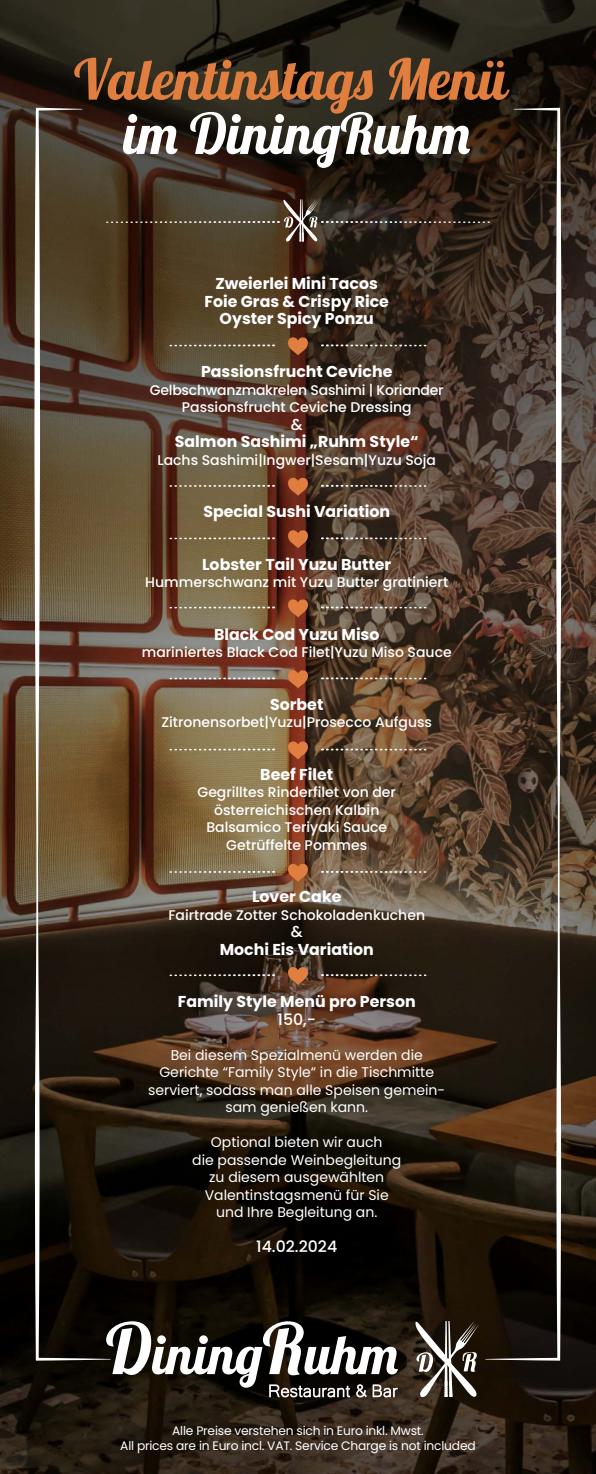
<style>
.page{position:relative;width:596px;height:1474px;background:#fff}
.page>*{position:absolute;margin:0;border:0;box-sizing:border-box;transform-origin:0 0}
.t1{font:56px "Lobster";color:#e07e3f}
.t2{font:56px "Lobster";color:#fff}
.t3{font:700 15.75px/17.5px "Poppins";color:#fff;text-align:center}
.t4{font:500 15.75px "Poppins";color:#fff}
.t5{font:500 14px/17.5px "Poppins";color:#fff;text-align:center}
.t6{font:14px/17.5px "Poppins";color:#fff;text-align:center}
.t7{font:12.25px/14.7px "Poppins";letter-spacing:-.015em;color:#fff;text-align:center}
</style>
<div class="page">
<img style="left:0;top:0;width:595px;height:1473px">
<svg style="left:415px;top:1319px;width:64px;height:78px"></svg>
<svg style="left:106px;top:1321px;width:291px;height:76px"></svg>
<svg style="left:485px;top:108px;width:76px;height:1252px;background:#44362b"></svg>
<svg style="left:34px;top:108px;width:77px;height:1252px;background:#524433"></svg>
<svg style="left:106px;top:199px;width:383px;height:43px;background:#45382a"></svg>
<svg style="left:169px;top:344px;width:106px;height:2px"></svg>
<svg style="left:321px;top:344px;width:105px;height:2px"></svg>
<svg style="left:288px;top:337px;width:20px;height:18px"></svg>
<svg style="left:169px;top:485px;width:106px;height:2px"></svg>
<svg style="left:321px;top:485px;width:105px;height:2px"></svg>
<svg style="left:288px;top:477px;width:20px;height:19px"></svg>
<svg style="left:169px;top:537px;width:106px;height:2px"></svg>
<svg style="left:321px;top:537px;width:105px;height:2px"></svg>
<svg style="left:288px;top:530px;width:20px;height:18px"></svg>
<svg style="left:169px;top:606px;width:106px;height:2px"></svg>
<svg style="left:321px;top:606px;width:105px;height:2px"></svg>
<svg style="left:288px;top:599px;width:20px;height:18px"></svg>
<svg style="left:169px;top:677px;width:106px;height:2px"></svg>
<svg style="left:321px;top:677px;width:105px;height:2px"></svg>
<svg style="left:288px;top:670px;width:20px;height:18px"></svg>
<svg style="left:169px;top:748px;width:106px;height:2px"></svg>
<svg style="left:321px;top:748px;width:105px;height:2px"></svg>
<svg style="left:288px;top:741px;width:20px;height:18px"></svg>
<svg style="left:169px;top:871px;width:106px;height:1px"></svg>
<svg style="left:321px;top:871px;width:105px;height:1px"></svg>
<svg style="left:288px;top:863px;width:20px;height:18px"></svg>
<svg style="left:169px;top:974px;width:106px;height:2px"></svg>
<svg style="left:321px;top:974px;width:105px;height:2px"></svg>
<svg style="left:288px;top:966px;width:20px;height:19px"></svg>
<h1 class="t1" style="left:74px;top:44px;width:434px">Valentinstags Menü</h1>
<h1 class="t2" style="left:123px;top:98px;width:348px">im DiningRuhm</h1>
<p class="t3" style="left:204px;top:275px;width:186px">Zweierlei Mini Tacos<br>Foie Gras &amp; Crispy Rice<br>Oyster Spicy Ponzu</p>
<p class="t3" style="left:201px;top:363px;width:193px">Passionsfrucht Ceviche</p>
<p class="t5" style="left:150px;top:381px;width:295px">Gelbschwanzmakrelen Sashimi | Koriander<br>Passionsfrucht Ceviche Dressing</p>
<p class="t4" style="left:290px;top:415px;width:13px">&amp;</p>
<p class="t3" style="left:175px;top:433px;width:245px">Salmon Sashimi „Ruhm Style“</p>
<p class="t5" style="left:157px;top:451px;width:280px">Lachs Sashimi|Ingwer|Sesam|Yuzu Soja</p>
<p class="t3" style="left:203px;top:503px;width:188px">Special Sushi Variation</p>
<p class="t3" style="left:202px;top:555px;width:191px">Lobster Tail Yuzu Butter</p>
<p class="t5" style="left:145px;top:573px;width:304px">Hummerschwanz mit Yuzu Butter gratiniert</p>
<p class="t3" style="left:214px;top:625px;width:167px">Black Cod Yuzu Miso</p>
<p class="t5" style="left:142px;top:643px;width:311px">mariniertes Black Cod Filet|Yuzu Miso Sauce</p>
<p class="t3" style="left:270px;top:695px;width:55px">Sorbet</p>
<p class="t5" style="left:161px;top:713px;width:272px">Zitronensorbet|Yuzu|Prosecco Aufguss</p>
<p class="t3" style="left:260px;top:765px;width:74px">Beef Filet</p>
<p class="t5" style="left:197px;top:783px;width:200px">Gegrilltes Rinderfilet von der österreichischen Kalbin<br>Balsamico Teriyaki Sauce<br>Getrüffelte Pommes</p>
<p class="t3" style="left:252px;top:888px;width:91px">Lover Cake</p>
<p class="t5" style="left:168px;top:906px;width:258px">Fairtrade Zotter Schokoladenkuchen</p>
<p class="t4" style="left:290px;top:922px;width:13px">&amp;</p>
<p class="t3" style="left:219px;top:940px;width:155px">Mochi Eis Variation</p>
<p class="t3" style="left:178px;top:993px;width:239px">Family Style Menü pro Person</p>
<p class="t4" style="left:277px;top:1010px;width:40px">150,-</p>
<p class="t6" style="left:148px;top:1046px;width:298px">Bei diesem Spezialmenü werden die Gerichte “Family Style“ in die Tischmitte serviert, sodass man alle Speisen gemein&shy;sam genießen kann.</p>
<p class="t6" style="left:192px;top:1133px;width:210px">Optional bieten wir auch<br>die passende Weinbegleitung zu diesem ausgewählten<br>Valentinstagsmenü für Sie und Ihre Begleitung an.</p>
<p class="t4" style="left:256px;top:1237px;width:82px">14.02.2024</p>
<p class="t7" style="left:120px;top:1423px;width:357px">Alle Preise verstehen sich in Euro inkl. Mwst.<br>All prices are in Euro incl. VAT. Service Charge is not included</p>
</div>
